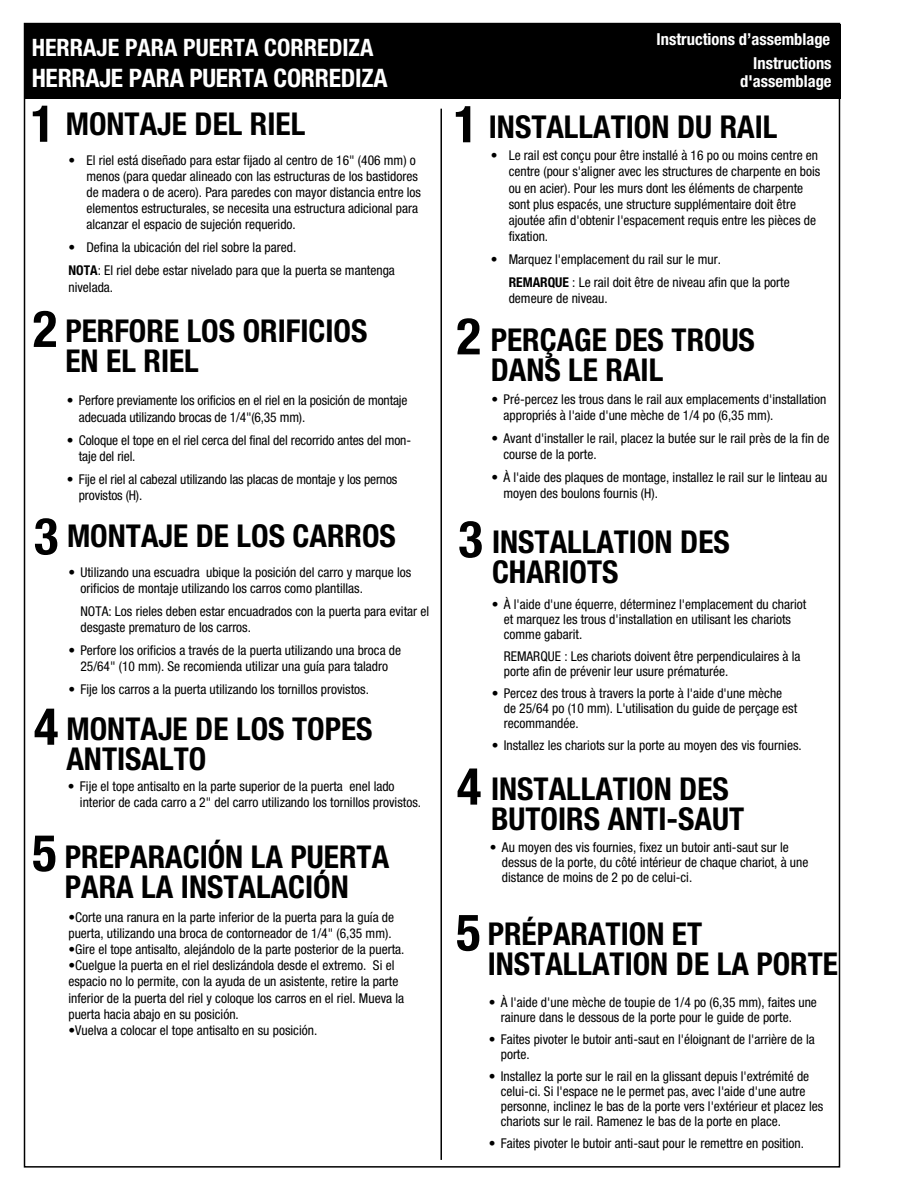
<style>
.page{position:relative;width:918px;height:1188px;background:#fff}
.page>*{position:absolute;margin:0;border:0;box-sizing:border-box;transform-origin:0 0}
.t1{font:700 condensed 51px "Helvetica Neue";color:#000}
.t2{font:700 condensed 31.5px/30px "Helvetica Neue";color:#000}
.t3{font:700 condensed 25.5px "Helvetica Neue";letter-spacing:-.01em;color:#fff}
.t4{font:700 condensed 24px "Helvetica Neue";color:#fff}
.t5{font:700 condensed 16.5px/23.7px "Helvetica Neue";color:#fff;text-align:right}
.t6{font:condensed 13.5px/16.2px "Helvetica Neue";color:#000}
.s1{font-size:51px}
.s2{font-weight:700}
</style>
<div class="page">
<div style="left:24px;top:24px;width:816px;height:75px;background:#000"></div>
<hr style="left:440px;top:109px;width:2px;height:1051px;background:#000">
<h3 class="t4" style="left:32px;top:33px;width:343px">HERRAJE PARA PUERTA CORREDIZA</h3>
<h3 class="t3" style="left:32px;top:63px;width:358px">HERRAJE PARA PUERTA CORREDIZA</h3>
<p class="t5" style="left:657px;top:27px;width:177px">Instructions d’assemblage<br>Instructions</p>
<p class="t5" style="left:740px;top:69px;width:93px">d'assemblage</p>
<h2 class="t2" style="left:31px;top:109px;width:276px"><span class="s1">1</span> MONTAJE DEL RIEL</h2>
<h2 class="t2" style="left:454px;top:111px;width:325px"><span class="s1">1</span> INSTALLATION DU RAIL</h2>
<h1 class="t1" style="left:33px;top:298px;width:26px">2</h1>
<p class="t6" style="left:86px;top:152px;width:336px;text-indent:-18px">• El riel está diseñado para estar fijado al centro de 16" (406 mm) o menos (para quedar alineado con las estructuras de los bastidores de madera o de acero). Para paredes con mayor distancia entre los elementos estructurales, se necesita una estructura adicional para alcanzar el espacio de sujeción requerido.</p>
<p class="t6" style="left:68px;top:236px;width:328px;line-height:23px">• Defina la ubicación del riel sobre la pared.<br><span class="s2">NOTA</span>: El riel debe estar nivelado para que la puerta se mantenga</p>
<p class="t6" style="left:68px;top:279px;width:46px">nivelada.</p>
<h2 class="t2" style="left:65px;top:315px;width:304px">PERFORE LOS ORIFICIOS<br>EN EL RIEL</h2>
<h1 class="t1" style="left:34px;top:505px;width:26px">3</h1>
<h1 class="t1" style="left:34px;top:696px;width:26px">4</h1>
<p class="t6" style="left:79px;top:393px;width:330px;text-indent:-12px">• Perfore previamente los orificios en el riel en la posición de montaje adecuada utilizando brocas de 1/4"(6,35 mm).</p>
<p class="t6" style="left:79px;top:432px;width:334px;text-indent:-12px">• Coloque el tope en el riel cerca del final del recorrido antes del mon&shy;taje del riel.</p>
<p class="t6" style="left:79px;top:471px;width:320px;text-indent:-12px">• Fije el riel al cabezal utilizando las placas de montaje y los pernos provistos (H).</p>
<h2 class="t2" style="left:67px;top:521px;width:330px">MONTAJE DE LOS CARROS</h2>
<p class="t6" style="left:80px;top:564px;width:332px;text-indent:-12px">• Utilizando una escuadra ubique la posición del carro y marque los orificios de montaje utilizando los carros como plantillas.</p>
<p class="t6" style="left:80px;top:603px;width:350px">NOTA: Los rieles deben estar encuadrados con la puerta para evitar el desgaste prematuro de los carros.</p>
<p class="t6" style="left:68px;top:642px;width:334px;text-align:center">• Perfore los orificios a través de la puerta utilizando una broca de<br>25/64" (10 mm). Se recomienda utilizar una guía para taladro</p>
<p class="t6" style="left:68px;top:681px;width:302px">• Fije los carros a la puerta utilizando los tornillos provistos.</p>
<h2 class="t2" style="left:66px;top:714px;width:308px">MONTAJE DE LOS TOPES<br>ANTISALTO</h2>
<p class="t6" style="left:80px;top:778px;width:343px;text-indent:-12px">• Fije el tope antisalto en la parte superior de la puerta enel lado interior de cada carro a 2" del carro utilizando los tornillos provistos.</p>
<h1 class="t1" style="left:32px;top:822px;width:26px">5</h1>
<h2 class="t2" style="left:65px;top:841px;width:326px">PREPARACIÓN LA PUERTA<br>PARA LA INSTALACIÓN</h2>
<p class="t6" style="left:68px;top:909px;width:327px">•Corte una ranura en la parte inferior de la puerta para la guía de puerta, utilizando una broca de contorneador de 1/4" (6,35 mm).</p>
<p class="t6" style="left:68px;top:941px;width:337px">•Gire el tope antisalto, alejándolo de la parte posterior de la puerta.</p>
<p class="t6" style="left:68px;top:957px;width:337px">•Cuelgue la puerta en el riel deslizándola desde el extremo. Si el espacio no lo permite, con la ayuda de un asistente, retire la parte inferior de la puerta del riel y coloque los carros en el riel. Mueva la puerta hacia abajo en su posición.</p>
<p class="t6" style="left:68px;top:1022px;width:250px">•Vuelva a colocar el tope antisalto en su posición.</p>
<h1 class="t1" style="left:457px;top:305px;width:26px">2</h1>
<h1 class="t1" style="left:458px;top:508px;width:26px">3</h1>
<h1 class="t1" style="left:457px;top:756px;width:26px">4</h1>
<p class="t6" style="left:509px;top:147px;width:313px;text-indent:-18px">• Le rail est conçu pour être installé à 16 po ou moins centre en centre (pour s'aligner avec les structures de charpente en bois ou en acier). Pour les murs dont les éléments de charpente sont plus espacés, une structure supplémentaire doit être ajoutée afin d'obtenir l'espacement requis entre les pièces de fixation.</p>
<p class="t6" style="left:509px;top:248px;width:283px;line-height:23px;text-indent:-18px">• Marquez l'emplacement du rail sur le mur.<br><span class="s2">REMARQUE</span> : Le rail doit être de niveau afin que la porte</p>
<p class="t6" style="left:509px;top:290px;width:100px">demeure de niveau.</p>
<h2 class="t2" style="left:491px;top:324px;width:266px">PERÇAGE DES TROUS<br>DANS LE RAIL</h2>
<p class="t6" style="left:504px;top:391px;width:324px;text-indent:-12px">• Pré-percez les trous dans le rail aux emplacements d'installation appropriés à l'aide d'une mèche de 1/4 po (6,35 mm).</p>
<p class="t6" style="left:504px;top:430px;width:327px;text-indent:-12px">• Avant d'installer le rail, placez la butée sur le rail près de la fin de course de la porte.</p>
<p class="t6" style="left:504px;top:469px;width:325px;text-indent:-12px">• À l'aide des plaques de montage, installez le rail sur le linteau au moyen des boulons fournis (H).</p>
<h2 class="t2" style="left:492px;top:527px;width:239px">INSTALLATION DES<br>CHARIOTS</h2>
<p class="t6" style="left:504px;top:597px;width:304px;line-height:15px;text-indent:-12px">• À l'aide d'une équerre, déterminez l'emplacement du chariot et marquez les trous d'installation en utilisant les chariots comme gabarit.</p>
<p class="t6" style="left:504px;top:649px;width:298px;line-height:15px">REMARQUE : Les chariots doivent être perpendiculaires à la porte afin de prévenir leur usure prématurée.</p>
<p class="t6" style="left:504px;top:685px;width:295px;line-height:15px;text-indent:-12px">• Percez des trous à travers la porte à l'aide d'une mèche de 25/64 po (10 mm). L'utilisation du guide de perçage est recommandée.</p>
<p class="t6" style="left:492px;top:737px;width:311px">• Installez les chariots sur la porte au moyen des vis fournies.</p>
<h2 class="t2" style="left:491px;top:774px;width:255px">INSTALLATION DES<br>BUTOIRS ANTI-SAUT</h2>
<p class="t6" style="left:502px;top:839px;width:308px;line-height:15px;text-indent:-12px">• Au moyen des vis fournies, fixez un butoir anti-saut sur le dessus de la porte, du côté intérieur de chaque chariot, à une distance de moins de 2 po de celui-ci.</p>
<h1 class="t1" style="left:456px;top:901px;width:26px">5</h1>
<h2 class="t2" style="left:488px;top:918px;width:352px">PRÉPARATION ET<br>INSTALLATION DE LA PORTE</h2>
<p class="t6" style="left:501px;top:995px;width:318px;line-height:15px;text-indent:-12px">• À l'aide d'une mèche de toupie de 1/4 po (6,35 mm), faites une rainure dans le dessous de la porte pour le guide de porte.</p>
<p class="t6" style="left:501px;top:1032px;width:315px;line-height:15px;text-indent:-12px">• Faites pivoter le butoir anti-saut en l'éloignant de l'arrière de la porte.</p>
<p class="t6" style="left:501px;top:1069px;width:324px;line-height:15px;text-indent:-12px">• Installez la porte sur le rail en la glissant depuis l'extrémité de celui-ci. Si l'espace ne le permet pas, avec l'aide d'une autre personne, inclinez le bas de la porte vers l'extérieur et placez les chariots sur le rail. Ramenez le bas de la porte en place.</p>
<p class="t6" style="left:489px;top:1135px;width:317px">• Faites pivoter le butoir anti-saut pour le remettre en position.</p>
</div>
